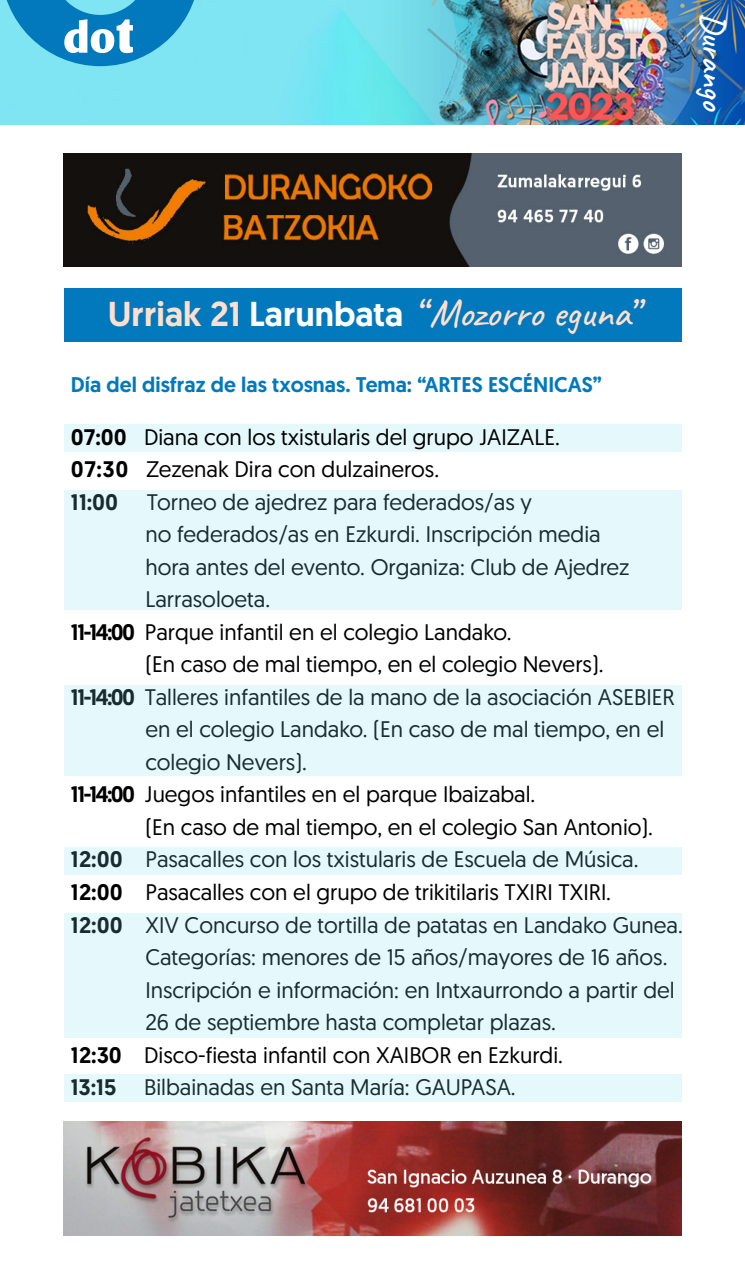
<style>
.page{position:relative;width:745px;height:1276px;background:#fff}
.page>*{position:absolute;margin:0;border:0;box-sizing:border-box;transform-origin:0 0}
.t1{font:500 40px "Caveat";color:#ffe0d0}
.t2{font:600 33px "Caveat";color:#fff}
.t3{font:22.5px "Geomanist";color:#000}
.t4{font:500 22.5px "Geomanist";color:#000}
.t5{font:500 21.25px "Geomanist";color:#0379bd}
.s1{font-family:"Geomanist";font-size:34.5px}
.s2{font-family:"Geomanist";font-size:34.5px;color:#fff}
.s3{font-weight:500}
</style>
<div class="page">
<div style="left:64px;top:424px;width:616px;height:27px;background:#e5f9fc"></div>
<img style="left:0;top:0;width:743px;height:125px">
<img style="left:64px;top:1121px;width:616px;height:114px">
<img style="left:64px;top:153px;width:616px;height:113px">
<div style="left:64px;top:490px;width:616px;height:120px;background:#e5f9fc"></div>
<div style="left:64px;top:685px;width:616px;height:90px;background:#e5f9fc"></div>
<svg style="left:1px;top:0;width:199px;height:66px"></svg>
<div style="left:64px;top:847px;width:616px;height:27px;background:#e5f9fc"></div>
<div style="left:64px;top:288px;width:616px;height:53px;background:#0379bd"></div>
<div style="left:64px;top:912px;width:616px;height:125px;background:#e5f9fc"></div>
<div style="left:64px;top:1074px;width:616px;height:27px;background:#e5f9fc"></div>
<p class="t2" style="left:734px;top:13px;width:100px;rotate:90deg">Durango</p>
<p class="t1" style="left:108px;top:287px;width:530px"><span class="s1">Urriak 21</span> <span class="s2">Larunbata</span> “ Mozorro eguna”</p>
<p class="t5" style="left:71px;top:371px;width:532px">Día del disfraz de las txosnas. Tema: “ARTES ESCÉNICAS”</p>
<p class="t3" style="left:71px;top:422px;width:490px"><span class="s3">07:00</span> Diana con los txistularis del grupo JAIZALE.</p>
<p class="t3" style="left:71px;top:455px;width:369px"><span class="s3">07:30</span> Zezenak Dira con dulzaineros.</p>
<p class="t4" style="left:71px;top:487px;width:49px">11:00</p>
<p class="t3" style="left:147px;top:487px;width:386px">Torneo de ajedrez para federados/as y</p>
<p class="t3" style="left:145px;top:520px;width:456px">no federados/as en Ezkurdi. Inscripción media</p>
<p class="t3" style="left:145px;top:552px;width:485px">hora antes del evento. Organiza: Club de Ajedrez</p>
<p class="t3" style="left:145px;top:585px;width:126px">Larrasoloeta.</p>
<p class="t3" style="left:71px;top:617px;width:442px"><span class="s3">11-14:00</span> Parque infantil en el colegio Landako.</p>
<p class="t3" style="left:145px;top:650px;width:459px">(En caso de mal tiempo, en el colegio Nevers).</p>
<p class="t3" style="left:71px;top:682px;width:605px"><span class="s3">11-14:00</span> Talleres infantiles de la mano de la asociación ASEBIER</p>
<p class="t3" style="left:145px;top:715px;width:520px">en el colegio Landako. (En caso de mal tiempo, en el</p>
<p class="t3" style="left:145px;top:747px;width:163px">colegio Nevers).</p>
<p class="t3" style="left:71px;top:780px;width:465px"><span class="s3">11-14:00</span> Juegos infantiles en el parque Ibaizabal.</p>
<p class="t3" style="left:145px;top:812px;width:509px">(En caso de mal tiempo, en el colegio San Antonio).</p>
<p class="t3" style="left:71px;top:845px;width:568px"><span class="s3">12:00</span> Pasacalles con los txistularis de Escuela de Música.</p>
<p class="t3" style="left:71px;top:877px;width:541px"><span class="s3">12:00</span> Pasacalles con el grupo de trikitilaris TXIRI TXIRI.</p>
<p class="t3" style="left:71px;top:910px;width:613px"><span class="s3">12:00</span> XIV Concurso de tortilla de patatas en Landako Gunea.</p>
<p class="t3" style="left:145px;top:942px;width:523px">Categorías: menores de 15 años/mayores de 16 años.</p>
<p class="t3" style="left:145px;top:975px;width:530px">Inscripción e información: en Intxaurrondo a partir del</p>
<p class="t3" style="left:145px;top:1007px;width:412px">26 de septiembre hasta completar plazas.</p>
<p class="t3" style="left:71px;top:1040px;width:493px"><span class="s3">12:30</span> Disco-fiesta infantil con XAIBOR en Ezkurdi.</p>
<p class="t3" style="left:71px;top:1072px;width:446px"><span class="s3">13:15</span> Bilbainadas en Santa María: GAUPASA.</p>
</div>
